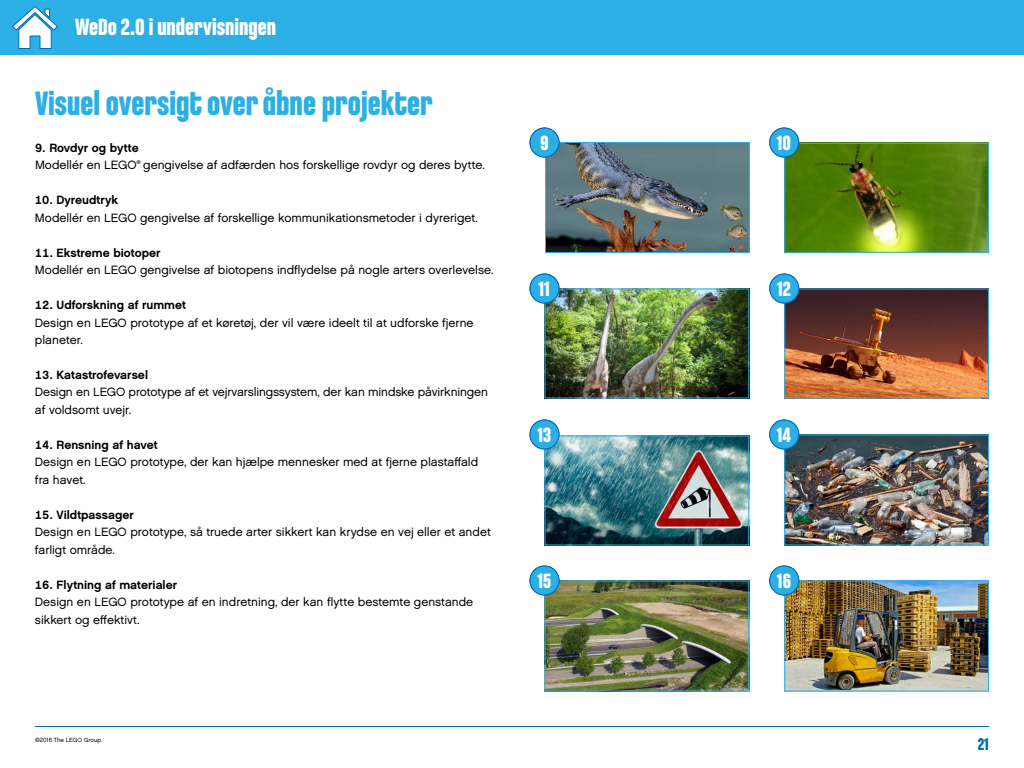
<style>
.page{position:relative;width:1024px;height:768px;background:#fff}
.page>*{position:absolute;margin:0;border:0;box-sizing:border-box;transform-origin:0 0}
.t1{font:700 36px "LEGO Chalet Comprime 80";color:#2cafe5}
.t2{font:700 25px "LEGO Chalet Comprime 80";color:#fff}
.t3{font:700 22px "LEGO Chalet Comprime 80";color:#fff}
.t4{font:700 18px "LEGO Chalet Comprime 80";color:#006cb7}
.t5{font:12px/17.5px "LEGO Chalet 60";color:#000}
.t6{font:700 12px "LEGO Chalet 60";color:#000}
.t7{font:6px "LEGO Chalet 60";color:#000}
.s1{font-weight:700}
</style>
<div class="page">
<div style="left:0;top:0;width:1024px;height:55px;background:#2cafe5"></div>
<hr style="left:35px;top:726px;width:954px;height:2px;background:#006cb7">
<img style="left:786px;top:582px;width:201px;height:108px">
<div style="left:784px;top:580px;width:205px;height:112px;border:1px solid #2cafe5"></div>
<img style="left:546px;top:582px;width:201px;height:108px">
<img style="left:786px;top:436px;width:201px;height:108px">
<div style="left:784px;top:434px;width:205px;height:112px;border:1px solid #2cafe5"></div>
<img style="left:546px;top:438px;width:201px;height:106px">
<div style="left:544px;top:436px;width:205px;height:110px;border:1px solid #2cafe5"></div>
<img style="left:786px;top:290px;width:201px;height:106px">
<div style="left:784px;top:288px;width:205px;height:110px;border:1px solid #2cafe5"></div>
<img style="left:546px;top:290px;width:201px;height:106px">
<div style="left:544px;top:288px;width:205px;height:110px;border:1px solid #2cafe5"></div>
<img style="left:786px;top:145px;width:201px;height:106px">
<div style="left:784px;top:143px;width:205px;height:110px;border:1px solid #2cafe5"></div>
<img style="left:547px;top:144px;width:201px;height:107px">
<div style="left:545px;top:142px;width:205px;height:111px;border:1px solid #2cafe5"></div>
<svg style="left:12px;top:6px;width:46px;height:43px"></svg>
<div style="left:770px;top:566px;width:29px;height:29px;background:#2cafe5;border-radius:50%"></div>
<div style="left:769px;top:566px;width:30px;height:30px;border:1px solid #006cb7;border-radius:50%"></div>
<div style="left:530px;top:566px;width:29px;height:29px;background:#2cafe5;border-radius:50%"></div>
<div style="left:530px;top:566px;width:30px;height:30px;border:1px solid #006cb7;border-radius:50%"></div>
<div style="left:770px;top:420px;width:29px;height:29px;background:#2cafe5;border-radius:50%"></div>
<div style="left:769px;top:420px;width:30px;height:30px;border:1px solid #006cb7;border-radius:50%"></div>
<div style="left:530px;top:420px;width:29px;height:29px;background:#2cafe5;border-radius:50%"></div>
<div style="left:530px;top:420px;width:30px;height:30px;border:1px solid #006cb7;border-radius:50%"></div>
<div style="left:770px;top:274px;width:29px;height:29px;background:#2cafe5;border-radius:50%"></div>
<div style="left:769px;top:274px;width:30px;height:30px;border:1px solid #006cb7;border-radius:50%"></div>
<div style="left:530px;top:274px;width:29px;height:29px;background:#2cafe5;border-radius:50%"></div>
<div style="left:530px;top:274px;width:30px;height:30px;border:1px solid #006cb7;border-radius:50%"></div>
<div style="left:770px;top:128px;width:29px;height:29px;background:#2cafe5;border-radius:50%"></div>
<div style="left:769px;top:128px;width:30px;height:30px;border:1px solid #006cb7;border-radius:50%"></div>
<div style="left:530px;top:128px;width:29px;height:29px;background:#2cafe5;border-radius:50%"></div>
<div style="left:530px;top:128px;width:30px;height:30px;border:1px solid #006cb7;border-radius:50%"></div>
<h2 class="t2" style="left:75px;top:12px;width:203px">WeDo 2.0 i undervisningen</h2>
<h1 class="t1" style="left:35px;top:82px;width:399px">Visuel oversigt over åbne projekter</h1>
<p class="t5" style="left:35px;top:139px;width:451px"><span class="s1">9. Rovdyr og bytte<br></span>Modellér en LEGO<sup>®</sup> gengivelse af adfærden hos forskellige rovdyr og deres bytte.</p>
<p class="t6" style="left:35px;top:192px;width:85px">10. Dyreudtryk</p>
<p class="t5" style="left:35px;top:209px;width:444px">Modellér en LEGO gengivelse af forskellige kommunikationsmetoder i dyreriget.</p>
<p class="t6" style="left:35px;top:245px;width:127px">11. Ekstreme biotoper</p>
<p class="t5" style="left:35px;top:261px;width:460px">Modellér en LEGO gengivelse af biotopens indflydelse på nogle arters overlevelse.</p>
<p class="t6" style="left:35px;top:297px;width:152px">12. Udforskning af rummet</p>
<p class="t5" style="left:35px;top:314px;width:440px">Design en LEGO prototype af et køretøj, der vil være ideelt til at udforske fjerne planeter.</p>
<p class="t6" style="left:35px;top:367px;width:115px">13. Katastrofevarsel</p>
<p class="t5" style="left:35px;top:384px;width:454px">Design en LEGO prototype af et vejrvarslingssystem, der kan mindske påvirkningen af voldsomt uvejr.</p>
<p class="t6" style="left:35px;top:437px;width:124px">14. Rensning af havet</p>
<p class="t5" style="left:35px;top:454px;width:445px">Design en LEGO prototype, der kan hjælpe mennesker med at fjerne plastaffald fra havet.</p>
<p class="t6" style="left:35px;top:507px;width:100px">15. Vildtpassager</p>
<p class="t5" style="left:35px;top:524px;width:457px">Design en LEGO prototype, så truede arter sikkert kan krydse en vej eller et andet farligt område.</p>
<p class="t6" style="left:35px;top:577px;width:144px">16. Flytning af materialer</p>
<p class="t5" style="left:35px;top:593px;width:440px">Design en LEGO prototype af en indretning, der kan flytte bestemte genstande sikkert og effektivt.</p>
<h3 class="t3" style="left:780px;top:130px;width:10px">2</h3>
<h3 class="t3" style="left:540px;top:130px;width:10px">9</h3>
<h3 class="t3" style="left:777px;top:130px;width:16px">10</h3>
<h3 class="t3" style="left:541px;top:130px;width:7px">1</h3>
<h3 class="t3" style="left:539px;top:276px;width:13px">11</h3>
<h3 class="t3" style="left:777px;top:276px;width:15px">12</h3>
<h3 class="t3" style="left:540px;top:276px;width:10px">3</h3>
<h3 class="t3" style="left:780px;top:276px;width:10px">4</h3>
<h3 class="t3" style="left:537px;top:422px;width:15px">13</h3>
<h3 class="t3" style="left:777px;top:422px;width:16px">14</h3>
<h3 class="t3" style="left:780px;top:422px;width:10px">6</h3>
<h3 class="t3" style="left:540px;top:422px;width:10px">5</h3>
<h3 class="t3" style="left:537px;top:568px;width:15px">15</h3>
<h3 class="t3" style="left:777px;top:568px;width:16px">1 68</h3>
<h3 class="t3" style="left:541px;top:568px;width:9px">7</h3>
<p class="t7" style="left:35px;top:736px;width:69px">©2016 The LEGO Group.</p>
<h3 class="t4" style="left:978px;top:734px;width:13px">21</h3>
</div>
